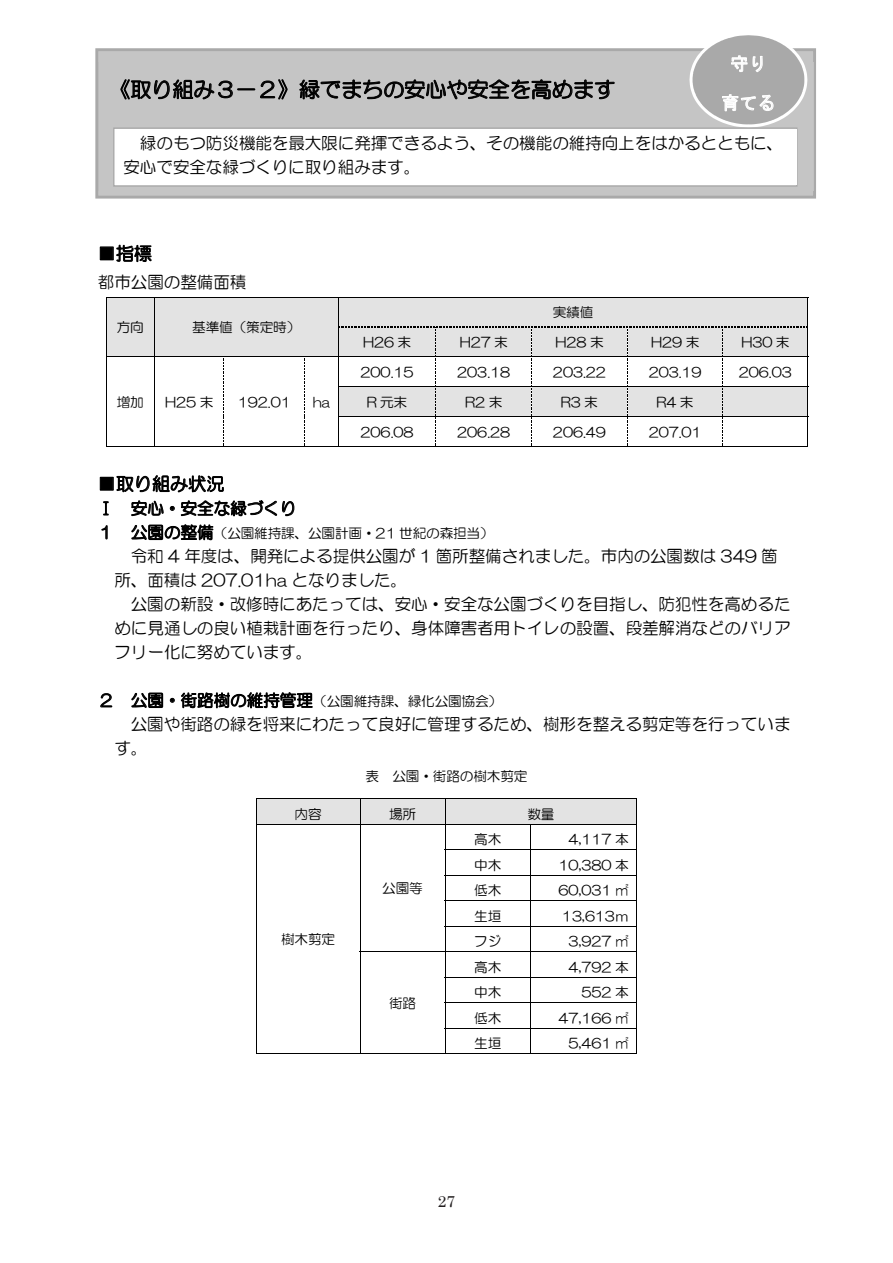
<style>
.page{position:relative;width:893px;height:1263px;background:#fff}
.page>*{position:absolute;margin:0;border:0;box-sizing:border-box;transform-origin:0 0}
.t1{font:21px "HG Maru Gothic MPRO";letter-spacing:-.01em;color:#000}
.t2{font:18px "HG Maru Gothic MPRO";color:#000}
.t3{font:18px/39px "MS Gothic";color:#fff;text-align:center}
.t4{font:16.5px/24px "HG Maru Gothic MPRO";color:#000}
.t5{font:16.5px "Yu Mincho";color:#000}
.t6{font:15.75px "Century";color:#231f20}
.t7{font:13.5px "HG Maru Gothic MPRO";letter-spacing:-.015em;color:#000}
.s1{font-size:16.5px}
</style>
<div class="page">
<div style="left:107px;top:298px;width:47px;height:59px;background:#e3e3e3"></div>
<div style="left:154px;top:298px;width:184px;height:59px;background:#e3e3e3"></div>
<hr style="left:106px;top:297px;width:702px;height:1px;background:#000">
<hr style="left:106px;top:357px;width:702px;height:1px;background:#000">
<svg style="left:106px;top:298px;width:1px;height:119px"></svg>
<svg style="left:154px;top:298px;width:1px;height:119px"></svg>
<hr style="left:106px;top:417px;width:1px;height:30px;background:#000">
<hr style="left:106px;top:446px;width:48px;height:1px;background:#000">
<hr style="left:154px;top:417px;width:1px;height:30px;background:#000">
<hr style="left:154px;top:446px;width:70px;height:1px;background:#000">
<hr style="left:224px;top:446px;width:80px;height:1px;background:#000">
<svg style="left:304px;top:358px;width:1px;height:89px"></svg>
<hr style="left:305px;top:446px;width:33px;height:1px;background:#000">
<svg style="left:338px;top:298px;width:470px;height:149px"></svg>
<div style="left:257px;top:799px;width:103px;height:25px;background:#e3e3e3"></div>
<div style="left:360px;top:799px;width:85px;height:25px;background:#e3e3e3"></div>
<div style="left:446px;top:799px;width:190px;height:25px;background:#e3e3e3"></div>
<hr style="left:256px;top:798px;width:381px;height:1px;background:#000">
<hr style="left:256px;top:824px;width:381px;height:1px;background:#000">
<hr style="left:445px;top:849px;width:192px;height:1px;background:#000">
<hr style="left:445px;top:875px;width:192px;height:1px;background:#000">
<hr style="left:445px;top:900px;width:192px;height:1px;background:#000">
<hr style="left:445px;top:926px;width:192px;height:1px;background:#000">
<hr style="left:360px;top:951px;width:277px;height:1px;background:#000">
<hr style="left:445px;top:977px;width:192px;height:1px;background:#000">
<hr style="left:445px;top:1002px;width:192px;height:1px;background:#000">
<hr style="left:445px;top:1028px;width:192px;height:1px;background:#000">
<svg style="left:256px;top:799px;width:1px;height:254px"></svg>
<hr style="left:256px;top:1053px;width:104px;height:1px;background:#000">
<svg style="left:360px;top:799px;width:1px;height:254px"></svg>
<hr style="left:360px;top:1053px;width:85px;height:1px;background:#000">
<svg style="left:445px;top:799px;width:1px;height:254px"></svg>
<hr style="left:445px;top:1053px;width:85px;height:1px;background:#000">
<svg style="left:530px;top:825px;width:1px;height:229px"></svg>
<hr style="left:531px;top:1053px;width:105px;height:1px;background:#000">
<svg style="left:636px;top:799px;width:1px;height:255px"></svg>
<svg style="left:95px;top:48px;width:721px;height:151px;background:#bcbcbc"></svg>
<div style="left:98px;top:62px;width:715px;height:129px;background:#c5c5c5"></div>
<svg style="left:113px;top:35px;width:694px;height:152px"></svg>
<img style="left:114px;top:130px;width:682px;height:54px">
<p class="t3" style="left:721px;top:44px;width:56px">守り育てる</p>
<p class="t4" style="left:123px;top:131px;width:661px;text-indent:17px">緑のもつ防災機能を最大限に発揮できるよう、その機能の維持向上をはかるとともに、安心で安全な緑づくりに取り組みます。</p>
<p class="t1" style="left:109px;top:79px;width:508px">《取り組み３－２》緑でまちの安心や安全を高めます</p>
<p class="t2" style="left:98px;top:244px;width:56px">■指標</p>
<p class="t4" style="left:98px;top:271px;width:150px">都市公園の整備面積</p>
<p class="t7" style="left:117px;top:320px;width:29px">方向</p>
<p class="t7" style="left:192px;top:320px;width:110px">基準値（策定時）</p>
<p class="t7" style="left:117px;top:395px;width:29px">増加</p>
<p class="t7" style="left:165px;top:395px;width:50px">H25 末</p>
<p class="t7" style="left:238px;top:395px;width:55px">192.01</p>
<p class="t7" style="left:313px;top:395px;width:19px">ha</p>
<p class="t7" style="left:553px;top:305px;width:42px">実績値</p>
<p class="t7" style="left:363px;top:335px;width:50px">H26 末</p>
<p class="t7" style="left:460px;top:335px;width:50px">H27 末</p>
<p class="t7" style="left:555px;top:335px;width:50px">H28 末</p>
<p class="t7" style="left:651px;top:335px;width:50px">H29 末</p>
<p class="t7" style="left:741px;top:335px;width:50px">H30 末</p>
<p class="t7" style="left:360px;top:365px;width:55px">200.15</p>
<p class="t7" style="left:457px;top:365px;width:55px">203.18</p>
<p class="t7" style="left:553px;top:365px;width:55px">203.22</p>
<p class="t7" style="left:649px;top:365px;width:55px">203.19</p>
<p class="t7" style="left:739px;top:365px;width:55px">206.03</p>
<p class="t7" style="left:367px;top:395px;width:42px">R 元末</p>
<p class="t7" style="left:465px;top:395px;width:39px">R2 末</p>
<p class="t7" style="left:561px;top:395px;width:39px">R3 末</p>
<p class="t7" style="left:657px;top:395px;width:38px">R4 末</p>
<p class="t7" style="left:360px;top:425px;width:55px">206.08</p>
<p class="t7" style="left:457px;top:425px;width:55px">206.28</p>
<p class="t7" style="left:553px;top:425px;width:55px">206.49</p>
<p class="t7" style="left:649px;top:425px;width:55px">207.01</p>
<p class="t2" style="left:98px;top:475px;width:128px">■取り組み状況</p>
<p class="t4" style="left:98px;top:496px;width:200px">Ⅰ 安心・安全な緑づくり</p>
<p class="t7" style="left:98px;top:527px;width:397px"><span class="s1">１ 公園の整備</span>（公園維持課、公園計画・21 世紀の森担当）</p>
<p class="t4" style="left:114px;top:544px;width:665px;text-indent:16px">令和 4 年度は、開発による提供公園が 1 箇所整備されました。市内の公園数は 349 箇所、面積は 207.01ha となりました。</p>
<p class="t4" style="left:114px;top:592px;width:678px;text-align:justify;text-indent:16px">公園の新設・改修時にあたっては、安心・安全な公園づくりを目指し、防犯性を高めるために見通しの良い植栽計画を行ったり、身体障害者用トイレの設置、段差解消などのバリアフリー化に努めています。</p>
<p class="t7" style="left:98px;top:695px;width:406px"><span class="s1">２ 公園・街路樹の維持管理</span>（公園維持課、緑化公園協会）</p>
<p class="t4" style="left:114px;top:712px;width:678px;text-indent:16px">公園や街路の緑を将来にわたって良好に管理するため、樹形を整える剪定等を行っています。</p>
<p class="t7" style="left:365px;top:769px;width:164px">表 公園・街路の樹木剪定</p>
<p class="t7" style="left:295px;top:807px;width:29px">内容</p>
<p class="t7" style="left:389px;top:807px;width:29px">場所</p>
<p class="t7" style="left:527px;top:807px;width:29px">数量</p>
<p class="t7" style="left:281px;top:932px;width:56px">樹木剪定</p>
<p class="t7" style="left:382px;top:881px;width:42px">公園等</p>
<p class="t7" style="left:389px;top:996px;width:29px">街路</p>
<p class="t7" style="left:474px;top:832px;width:29px">高木</p>
<p class="t7" style="left:569px;top:832px;width:62px">4,117 本</p>
<p class="t7" style="left:474px;top:858px;width:29px">中木</p>
<p class="t7" style="left:558px;top:858px;width:72px">10,380 本</p>
<p class="t7" style="left:474px;top:883px;width:29px">低木</p>
<p class="t7" style="left:558px;top:883px;width:72px">60,031 ㎡</p>
<p class="t7" style="left:474px;top:909px;width:29px">生垣</p>
<p class="t7" style="left:562px;top:909px;width:68px">13,613ｍ</p>
<p class="t7" style="left:474px;top:934px;width:29px">フジ</p>
<p class="t7" style="left:569px;top:934px;width:62px">3,927 ㎡</p>
<p class="t7" style="left:474px;top:960px;width:29px">高木</p>
<p class="t7" style="left:569px;top:960px;width:62px">4,792 本</p>
<p class="t7" style="left:474px;top:985px;width:29px">中木</p>
<p class="t7" style="left:581px;top:985px;width:49px">552 本</p>
<p class="t7" style="left:474px;top:1011px;width:29px">低木</p>
<p class="t7" style="left:558px;top:1011px;width:72px">47,166 ㎡</p>
<p class="t7" style="left:474px;top:1036px;width:29px">生垣</p>
<p class="t7" style="left:569px;top:1036px;width:62px">5,461 ㎡</p>
<p class="t5" style="left:438px;top:1185px;width:19px">27</p>
<p class="t6" style="left:438px;top:1188px;width:19px">27</p>
</div>
